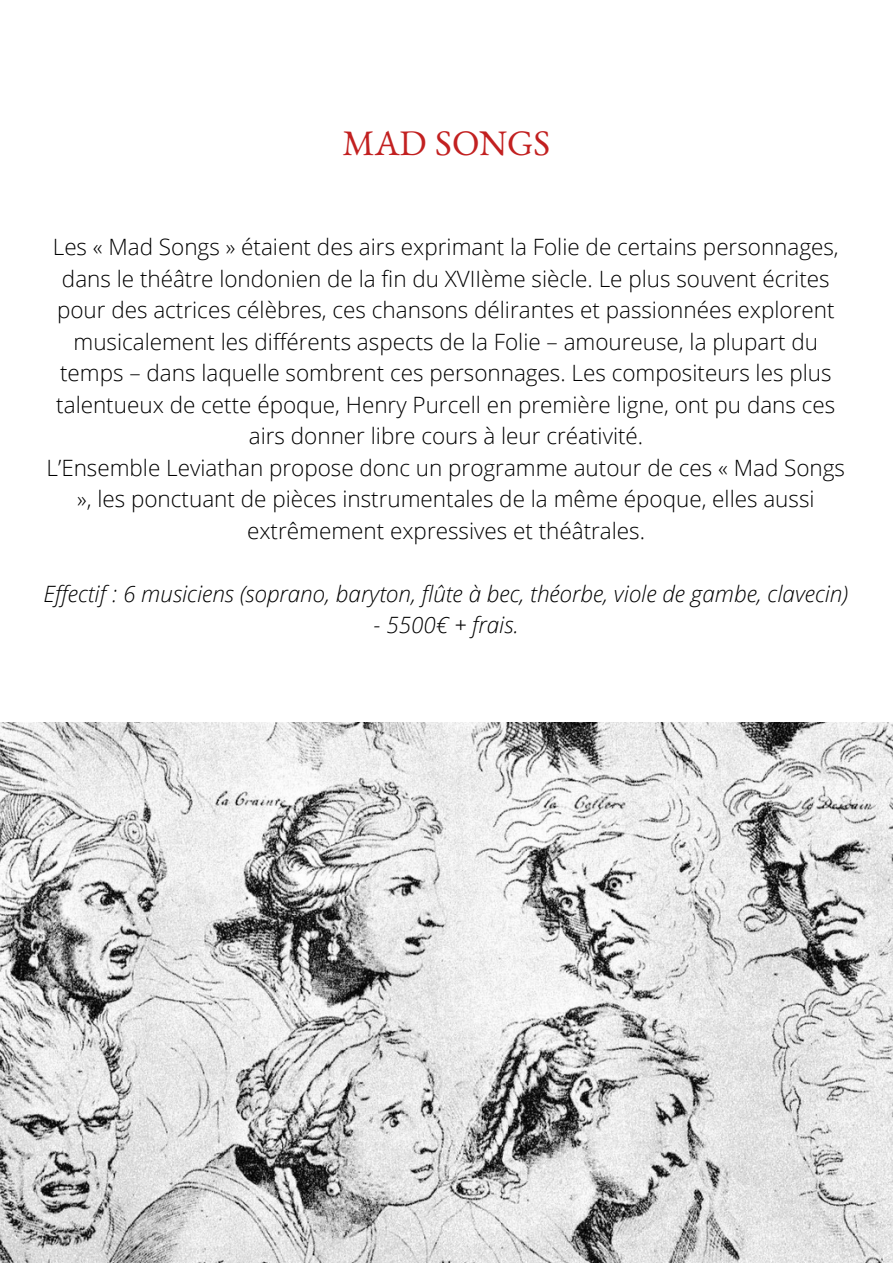
<style>
.page{position:relative;width:893px;height:1264px;background:#fff}
.page>*{position:absolute;margin:0;border:0;box-sizing:border-box;transform-origin:0 0}
.t1{font:36px "Benne";color:#c22020}
.t2{font:300 22.5px/31.5px "Open Sans";color:#000;text-align:center}
.t3{font:italic 300 22.5px "Open Sans";color:#000}
</style>
<div class="page">
<img style="left:0;top:723px;width:892px;height:539px">
<p class="t1" style="left:342px;top:132px;width:209px">MAD SONGS</p>
<p class="t2" style="left:53px;top:231px;width:787px">Les « Mad Songs » étaient des airs exprimant la Folie de certains personnages, dans le théâtre londonien de la fin du XVIIème siècle. Le plus souvent écrites pour des actrices célèbres, ces chansons délirantes et passionnées explorent musicalement les différents aspects de la Folie – amoureuse, la plupart du temps – dans laquelle sombrent ces personnages. Les compositeurs les plus talentueux de cette époque, Henry Purcell en première ligne, ont pu dans ces airs donner libre cours à leur créativité.</p>
<p class="t2" style="left:47px;top:451px;width:800px">L’Ensemble Leviathan propose donc un programme autour de ces « Mad Songs », les ponctuant de pièces instrumentales de la même époque, elles aussi extrêmement expressives et théâtrales.</p>
<p class="t3" style="left:43px;top:577px;width:806px">Effectif : 6 musiciens (soprano, baryton, flûte à bec, théorbe, viole de gambe, clavecin)</p>
<p class="t3" style="left:373px;top:609px;width:147px">- 5500€ + frais.</p>
</div>
